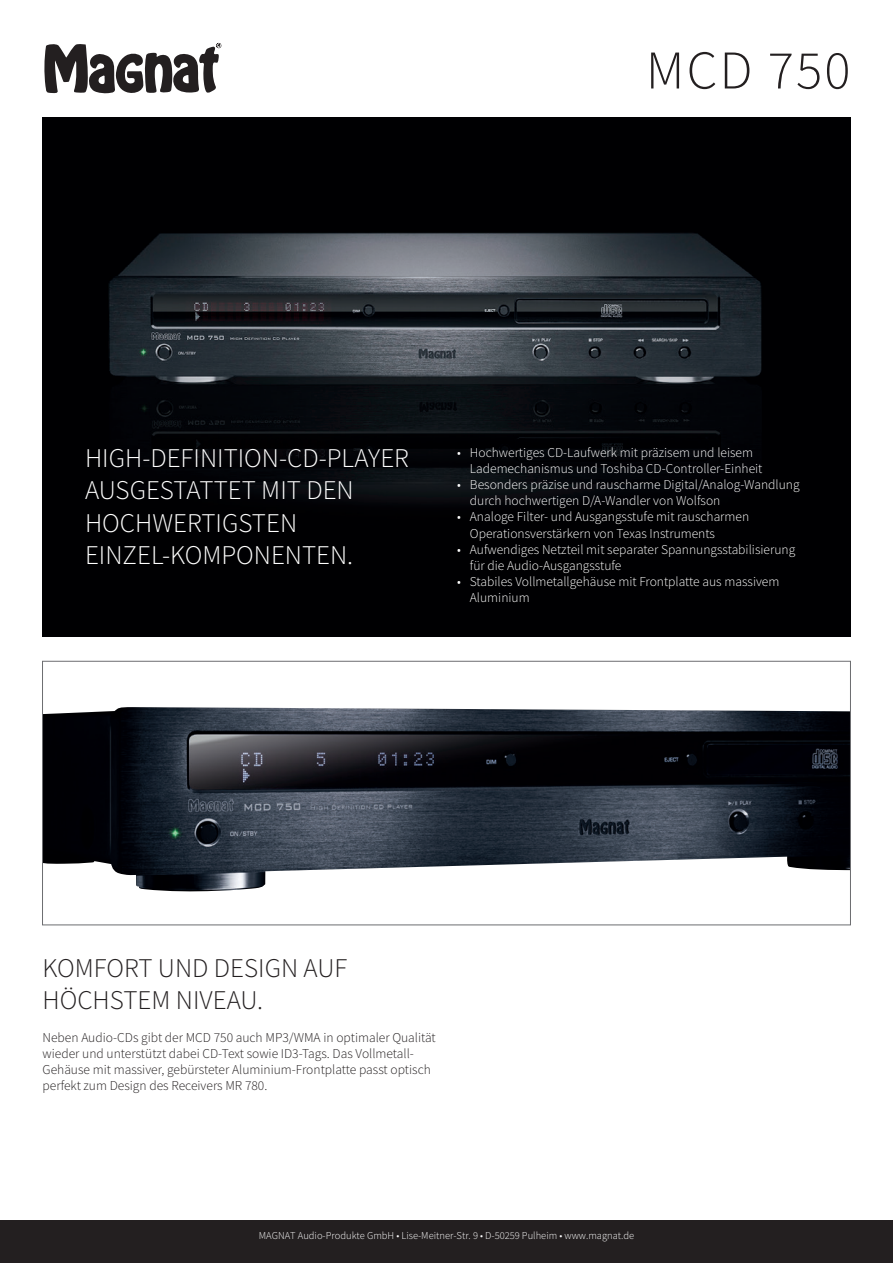
<style>
.page{position:relative;width:893px;height:1263px;background:#fff}
.page>*{position:absolute;margin:0;border:0;box-sizing:border-box;transform-origin:0 0}
.t1{font:300 54.6px "Source Sans Pro";letter-spacing:.04em;color:#231f20}
.t2{font:300 27px/32.4px "Source Sans Pro";color:#fff}
.t3{font:300 27px/32.4px "Source Sans Pro";color:#231f20}
.t4{font:300 13.5px/16.2px "Source Sans Pro";color:#fff}
.t5{font:300 13.5px/16.2px "Source Sans Pro";color:#231f20}
.t6{font:300 10.5px "Source Sans Pro";color:#fff}
</style>
<div class="page">
<svg style="left:44px;top:43px;width:177px;height:51px"></svg>
<div style="left:0;top:1220px;width:893px;height:43px;background:#231f20"></div>
<img style="left:42px;top:118px;width:808px;height:519px">
<img style="left:44px;top:707px;width:805px;height:185px">
<div style="left:42px;top:661px;width:809px;height:264px;border:1px solid #6c6d70"></div>
<h1 class="t1" style="left:646px;top:37px;width:206px">MCD 750</h1>
<h2 class="t2" style="left:85px;top:442px;width:325px">HIGH-DEFINITION-CD-PLAYER<br>AUSGESTATTET MIT DEN<br>HOCHWERTIGSTEN<br>EINZEL-KOMPONENTEN.</h2>
<p class="t4" style="left:470px;top:444px;width:294px;text-indent:-13px">• Hochwertiges CD-Laufwerk mit präzisem und leisem<br>Lademechanismus und Toshiba CD-Controller-Einheit</p>
<p class="t4" style="left:470px;top:476px;width:331px;text-indent:-13px">• Besonders präzise und rauscharme Digital/Analog-Wandlung durch hochwertigen D/A-Wandler von Wolfson</p>
<p class="t4" style="left:470px;top:509px;width:281px;text-indent:-13px">• Analoge Filter- und Ausgangsstufe mit rauscharmen<br>Operationsverstärkern von Texas Instruments</p>
<p class="t4" style="left:470px;top:541px;width:327px;text-indent:-13px">• Aufwendiges Netzteil mit separater Spannungsstabilisierung für die Audio-Ausgangsstufe</p>
<p class="t4" style="left:470px;top:574px;width:311px;text-indent:-13px">• Stabiles Vollmetallgehäuse mit Frontplatte aus massivem<br>Aluminium</p>
<h2 class="t3" style="left:43px;top:952px;width:306px">KOMFORT UND DESIGN AUF<br>HÖCHSTEM NIVEAU.</h2>
<p class="t5" style="left:43px;top:1029px;width:395px">Neben Audio-CDs gibt der MCD 750 auch MP3/WMA in optimaler Qualität wieder und unterstützt dabei CD-Text sowie ID3-Tags. Das Vollmetall-Gehäuse mit massiver, gebürsteter Aluminium-Frontplatte passt optisch perfekt zum Design des Receivers MR 780.</p>
<p class="t6" style="left:259px;top:1229px;width:377px">MAGNAT Audio-Produkte GmbH • Lise-Meitner-Str. 9 • D-50259 Pulheim • www.magnat.de</p>
</div>
